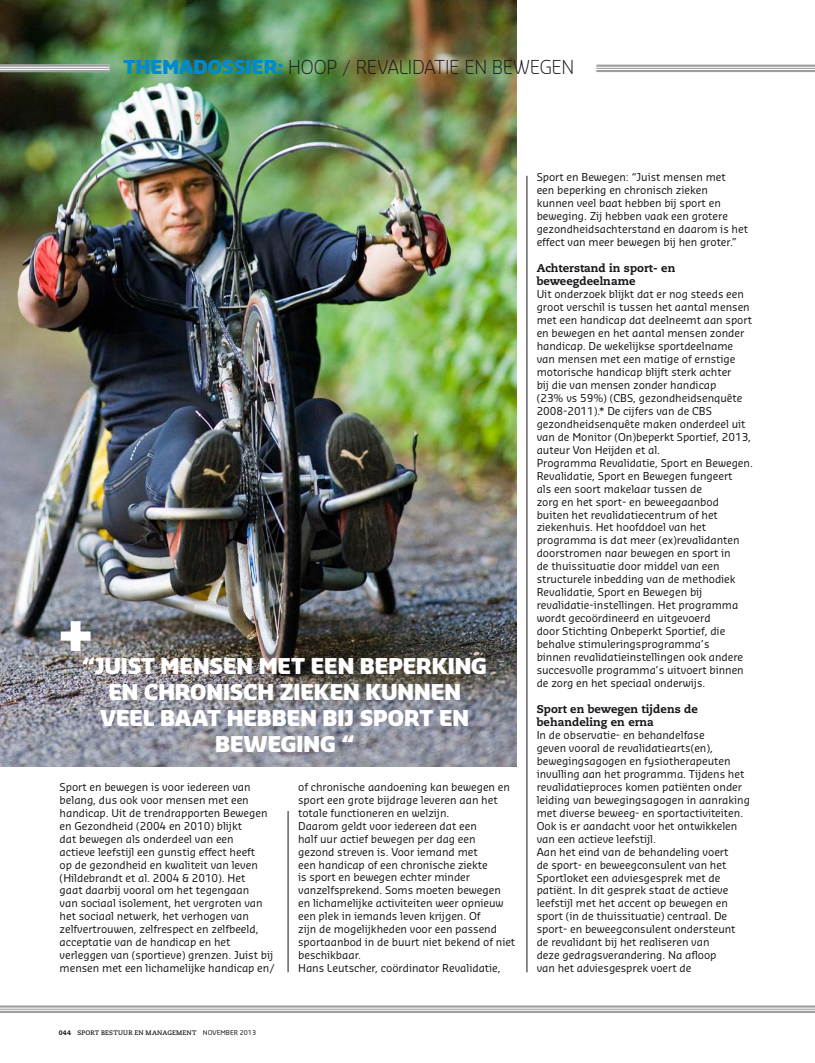
<style>
.page{position:relative;width:815px;height:1063px;background:#fff}
.page>*{position:absolute;margin:0;border:0;box-sizing:border-box;transform-origin:0 0}
.t1{font:900 21.25px/25.9px "Sansa Std";letter-spacing:-.005em;color:#fff;text-align:center}
.t2{font:300 18.75px "Sansa Std";letter-spacing:-.02em;color:#1a171c}
.t3{font:800 11.25px/13px "Caecilia CE";color:#1a171c}
.t4{font:10.62px/13px "Sansa";letter-spacing:-.005em;color:#1a171c}
.t5{font:700 6.5px "Caecilia CE";letter-spacing:.025em;color:#1a171c}
.t6{font:6.5px "Sansa";color:#1a171c}
.s1{font-weight:900;color:#008bd0}
.s2{font-weight:800}
</style>
<div class="page">
<div style="left:596px;top:65px;width:219px;height:7px;background:#f3f3f3"></div>
<hr style="left:596px;top:70px;width:219px;height:2px;background:#9c9e9f">
<hr style="left:596px;top:68px;width:219px;height:1px;background:#9c9e9f">
<hr style="left:596px;top:65px;width:219px;height:2px;background:#9c9e9f">
<div style="left:0;top:1005px;width:815px;height:8px;background:#e5e6e6"></div>
<hr style="left:0;top:1011px;width:815px;height:2px;background:#9c9e9f">
<hr style="left:0;top:1009px;width:815px;height:1px;background:#9c9e9f">
<hr style="left:0;top:1005px;width:815px;height:3px;background:#9c9e9f">
<hr style="left:527px;top:176px;width:1px;height:796px;background:#1a171c">
<hr style="left:288px;top:811px;width:1px;height:161px;background:#1a171c">
<img style="left:0;top:0;width:517px;height:766px">
<svg style="left:61px;top:621px;width:30px;height:30px"></svg>
<div style="left:0;top:65px;width:109px;height:7px;background:#f3f3f3"></div>
<hr style="left:0;top:70px;width:109px;height:2px;background:#9c9e9f">
<hr style="left:0;top:68px;width:109px;height:1px;background:#9c9e9f">
<hr style="left:0;top:65px;width:109px;height:2px;background:#9c9e9f">
<h2 class="t2" style="left:124px;top:54px;width:452px"><span class="s1">THEMADOSSIER:</span> H OOP / REVALIDATIE EN BEWEGEN</h2>
<h1 class="t1" style="left:82px;top:652px;width:406px">“JUIST MENSEN MET EEN BEPERKING<br>EN CHRONISCH ZIEKEN KUNNEN<br>VEEL BAAT HEBBEN BIJ SPORT EN<br>BEWEGING “</h1>
<p class="t4" style="left:60px;top:780px;width:217px">Sport en bewegen is voor iedereen van belang, dus ook voor mensen met een handicap. Uit de trendrapporten Bewegen en Gezondheid (2004 en 2010) blijkt<br>dat bewegen als onderdeel van een<br>actieve leefstijl een gunstig effect heeft<br>op de gezondheid en kwaliteit van leven (Hildebrandt et al. 2004 &amp; 2010). Het<br>gaat daarbij vooral om het tegengaan<br>van sociaal isolement, het vergroten van het sociaal netwerk, het verhogen van zelfvertrouwen, zelfrespect en zelfbeeld, acceptatie van de handicap en het verleggen van (sportieve) grenzen. Juist bij mensen met een lichamelijke handicap en/</p>
<p class="t4" style="left:298px;top:780px;width:219px">of chronische aandoening kan bewegen en sport een grote bijdrage leveren aan het totale functioneren en welzijn.<br>Daarom geldt voor iedereen dat een<br>half uur actief bewegen per dag een<br>gezond streven is. Voor iemand met<br>een handicap of een chronische ziekte<br>is sport en bewegen echter minder vanzelfsprekend. Soms moeten bewegen en lichamelijke activiteiten weer opnieuw een plek in iemands leven krijgen. Of<br>zijn de mogelijkheden voor een passend sportaanbod in de buurt niet bekend of niet beschikbaar.<br>Hans Leutscher, coördinator Revalidatie,</p>
<p class="t4" style="left:537px;top:171px;width:213px">Sport en Bewegen: “Juist mensen met<br>een beperking en chronisch zieken<br>kunnen veel baat hebben bij sport en beweging. Zij hebben vaak een grotere gezondheidsachterstand en daarom is het effect van meer bewegen bij hen groter.”</p>
<p class="t3" style="left:537px;top:261px;width:140px">Achterstand in sport- en beweegdeelname</p>
<p class="t4" style="left:537px;top:287px;width:218px">Uit onderzoek blijkt dat er nog steeds een groot verschil is tussen het aantal mensen met een handicap dat deelneemt aan sport en bewegen en het aantal mensen zonder handicap. De wekelijkse sportdeelname van mensen met een matige of ernstige motorische handicap blijft sterk achter<br>bij die van mensen zonder handicap<br>(23% vs 59%) (CBS, gezondheidsenquête 2008-2011).* De cijfers van de CBS gezondheidsenquête maken onderdeel uit van de Monitor (On)beperkt Sportief, 2013, auteur Von Heijden et al.<br>Programma Revalidatie, Sport en Bewegen.<br>Revalidatie, Sport en Bewegen fungeert<br>als een soort makelaar tussen de<br>zorg en het sport- en beweegaanbod buiten het revalidatiecentrum of het ziekenhuis. Het hoofddoel van het programma is dat meer (ex)revalidanten doorstromen naar bewegen en sport in<br>de thuissituatie door middel van een structurele inbedding van de methodiek Revalidatie, Sport en Bewegen bij revalidatie-instellingen. Het programma wordt gecoördineerd en uitgevoerd<br>door Stichting Onbeperkt Sportief, die behalve stimuleringsprogramma’s<br>binnen revalidatieinstellingen ook andere succesvolle programma’s uitvoert binnen de zorg en het speciaal onderwijs.</p>
<p class="t3" style="left:537px;top:702px;width:163px">Sport en bewegen tijdens de behandeling en erna</p>
<p class="t4" style="left:537px;top:728px;width:215px">In de observatie- en behandelfase<br>geven vooral de revalidatiearts(en), bewegingsagogen en fysiotherapeuten invulling aan het programma. Tijdens het revalidatieproces komen patiënten onder leiding van bewegingsagogen in aanraking met diverse beweeg- en sportactiviteiten.<br>Ook is er aandacht voor het ontwikkelen van een actieve leefstijl.<br>Aan het eind van de behandeling voert<br>de sport- en beweegconsulent van het Sportloket een adviesgesprek met de patiënt. In dit gesprek staat de actieve leefstijl met het accent op bewegen en sport (in de thuissituatie) centraal. De sport- en beweegconsulent ondersteunt de revalidant bij het realiseren van<br>deze gedragsverandering. Na afloop<br>van het adviesgesprek voert de</p>
<p class="t5" style="left:59px;top:1028px;width:137px"><span class="s2">044</span> SPORT BESTUUR EN MANAGEMENT</p>
<p class="t6" style="left:203px;top:1028px;width:55px">november 2013</p>
</div>
